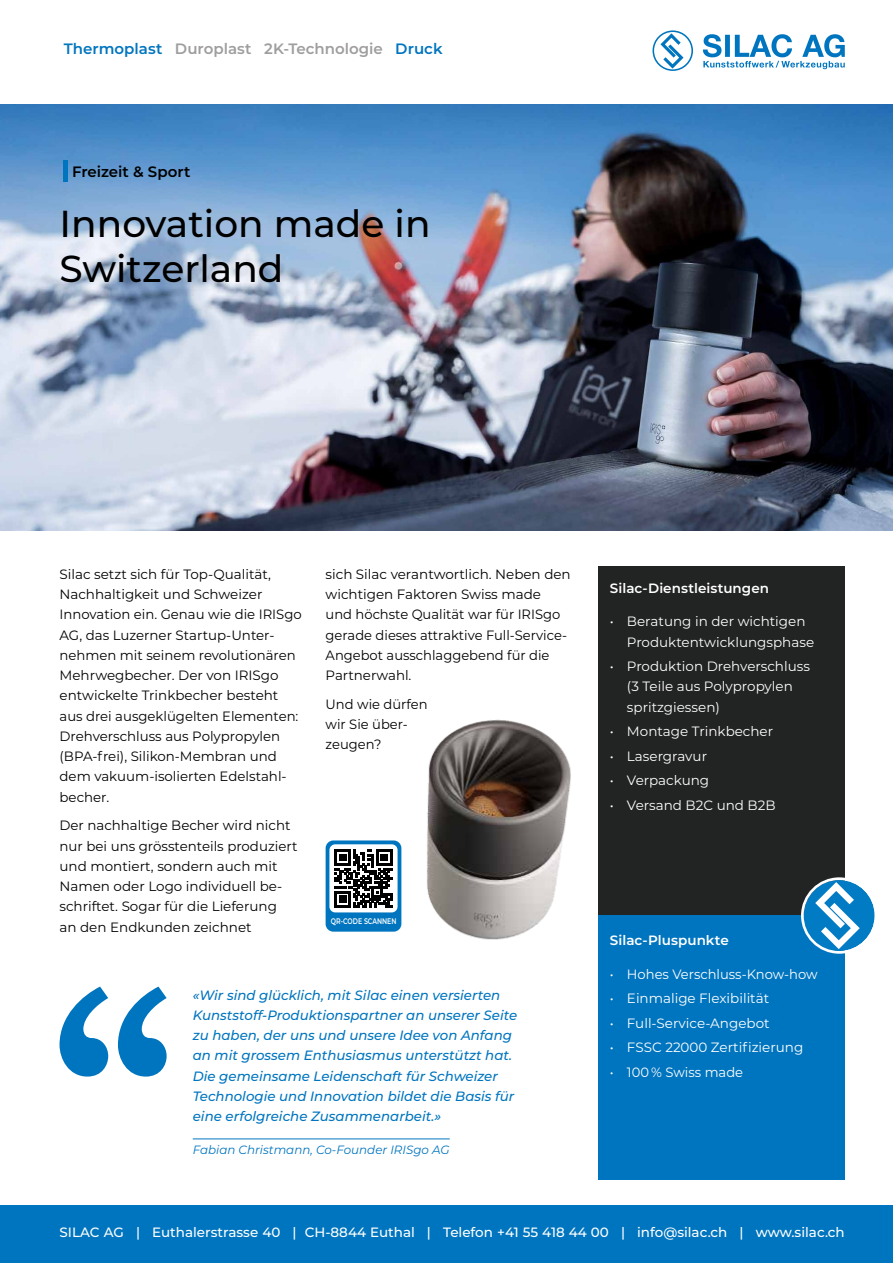
<style>
.page{position:relative;width:893px;height:1263px;background:#fff}
.page>*{position:absolute;margin:0;border:0;box-sizing:border-box;transform-origin:0 0}
.t1{font:500 37.5px/45px "Montserrat";color:#000}
.t2{font:600 15px "Montserrat";color:#9f9d9d}
.t3{font:600 15px "Montserrat";color:#000}
.t4{font:13.5px/20.2px "Montserrat";color:#000}
.t5{font:13.5px/20.2px "Montserrat";color:#fff}
.t6{font:italic 500 13.5px/20.2px "Montserrat";color:#0075bf}
.t7{font:500 13.5px "Montserrat";color:#fff}
.t8{font:600 13.5px "Montserrat";letter-spacing:.005em;color:#fff}
.t9{font:italic 12px "Montserrat";color:#0075bf}
.t10{font:600 8.1px "Montserrat";color:#fff;scale:.77 1}
.s1{color:#0075bf}
</style>
<div class="page">
<div style="left:0;top:1205px;width:893px;height:58px;background:#0075bf"></div>
<img style="left:427px;top:719px;width:144px;height:221px">
<div style="left:598px;top:566px;width:247px;height:349px;background:#222323"></div>
<div style="left:598px;top:915px;width:247px;height:265px;background:#0075bf"></div>
<svg style="left:60px;top:986px;width:107px;height:90px"></svg>
<hr style="left:193px;top:1138px;width:257px;height:1px;background:#0075bf">
<svg style="left:652px;top:30px;width:193px;height:41px"></svg>
<img style="left:0;top:104px;width:893px;height:427px">
<hr style="left:64px;top:161px;width:4px;height:21px;background:#0075bf">
<svg style="left:801px;top:877px;width:74px;height:77px"></svg>
<div style="left:326px;top:840px;width:75px;height:92px;background:#0075bf;border-radius:8px"></div>
<div style="left:329px;top:844px;width:69px;height:68px;background:#fff;border-radius:6px"></div>
<svg style="left:335px;top:849px;width:57px;height:58px"></svg>
<p class="t2" style="left:64px;top:38px;width:380px"><span class="s1">Thermoplast</span> Duroplast 2K-Technologie <span class="s1">Druck</span></p>
<p class="t3" style="left:72px;top:161px;width:120px">Freizeit &amp; Sport</p>
<h1 class="t1" style="left:60px;top:199px;width:373px">Innovation made in<br>Switzerland</h1>
<p class="t4" style="left:60px;top:563px;width:244px">Silac setzt sich für Top-Qualität,<br>Nachhaltigkeit und Schweizer<br>Innovation ein. Genau wie die IRISgo<br>AG, das Luzerner Startup-Unter&shy;nehmen mit seinem revolutionären<br>Mehrwegbecher. Der von IRISgo entwickelte Trinkbecher besteht aus drei ausgeklügelten Elementen:<br>Drehverschluss aus Polypropylen (BPA-frei), Silikon-Membran und dem vakuum-isolierten Edelstahl&shy;becher.</p>
<p class="t4" style="left:60px;top:815px;width:239px">Der nachhaltige Becher wird nicht nur bei uns grösstenteils produziert und montiert, sondern auch mit<br>Namen oder Logo individuell be&shy;schriftet. Sogar für die Lieferung<br>an den Endkunden zeichnet</p>
<p class="t4" style="left:326px;top:563px;width:247px">sich Silac verantwortlich. Neben den wichtigen Faktoren Swiss made und höchste Qualität war für IRISgo gerade dieses attraktive Full-Service-<br>Angebot ausschlaggebend für die<br>Partnerwahl.</p>
<p class="t4" style="left:326px;top:693px;width:103px">Und wie dürfen wir Sie über&shy;zeugen?</p>
<p class="t10" style="left:331px;top:916px;width:87px">QR-CODE SCANNEN</p>
<p class="t6" style="left:193px;top:984px;width:326px">«Wir sind glücklich, mit Silac einen versierten Kunststoff-Produktionspartner an unserer Seite zu haben, der uns und unsere Idee von Anfang an mit grossem Enthusiasmus unterstützt hat.<br>Die gemeinsame Leidenschaft für Schweizer Technologie und Innovation bildet die Basis für eine erfolgreiche Zusammenarbeit.»</p>
<p class="t9" style="left:193px;top:1142px;width:258px">Fabian Christmann, Co-Founder IRISgo AG</p>
<p class="t8" style="left:610px;top:578px;width:161px">Silac-Dienstleistungen</p>
<p class="t5" style="left:627px;top:611px;width:189px;text-indent:-17px">• Beratung in der wichtigen<br>Produktentwicklungsphase</p>
<p class="t5" style="left:627px;top:656px;width:185px;text-indent:-17px">• Produktion Drehverschluss (3 Teile aus Polypropylen spritzgiessen)</p>
<p class="t5" style="left:610px;top:721px;width:165px">• Montage Trinkbecher</p>
<p class="t5" style="left:610px;top:745px;width:99px">• Lasergravur</p>
<p class="t5" style="left:610px;top:770px;width:101px">• Verpackung</p>
<p class="t5" style="left:610px;top:794px;width:167px">• Versand B2C und B2B</p>
<p class="t8" style="left:610px;top:930px;width:120px">Silac-Pluspunkte</p>
<p class="t5" style="left:610px;top:963px;width:209px">• Hohes Verschluss-Know-how</p>
<p class="t5" style="left:610px;top:988px;width:161px">• Einmalige Flexibilität</p>
<p class="t5" style="left:610px;top:1012px;width:161px">• Full-Service-Angebot</p>
<p class="t5" style="left:610px;top:1037px;width:195px">• FSSC 22000 Zertifizierung</p>
<p class="t5" style="left:610px;top:1061px;width:135px">• 100 % Swiss made</p>
<p class="t7" style="left:60px;top:1223px;width:787px">SILAC AG | Euthalerstrasse 40 | CH-8844 Euthal | Telefon +41 55 418 44 00 | info@silac.ch | www.silac.ch</p>
</div>
